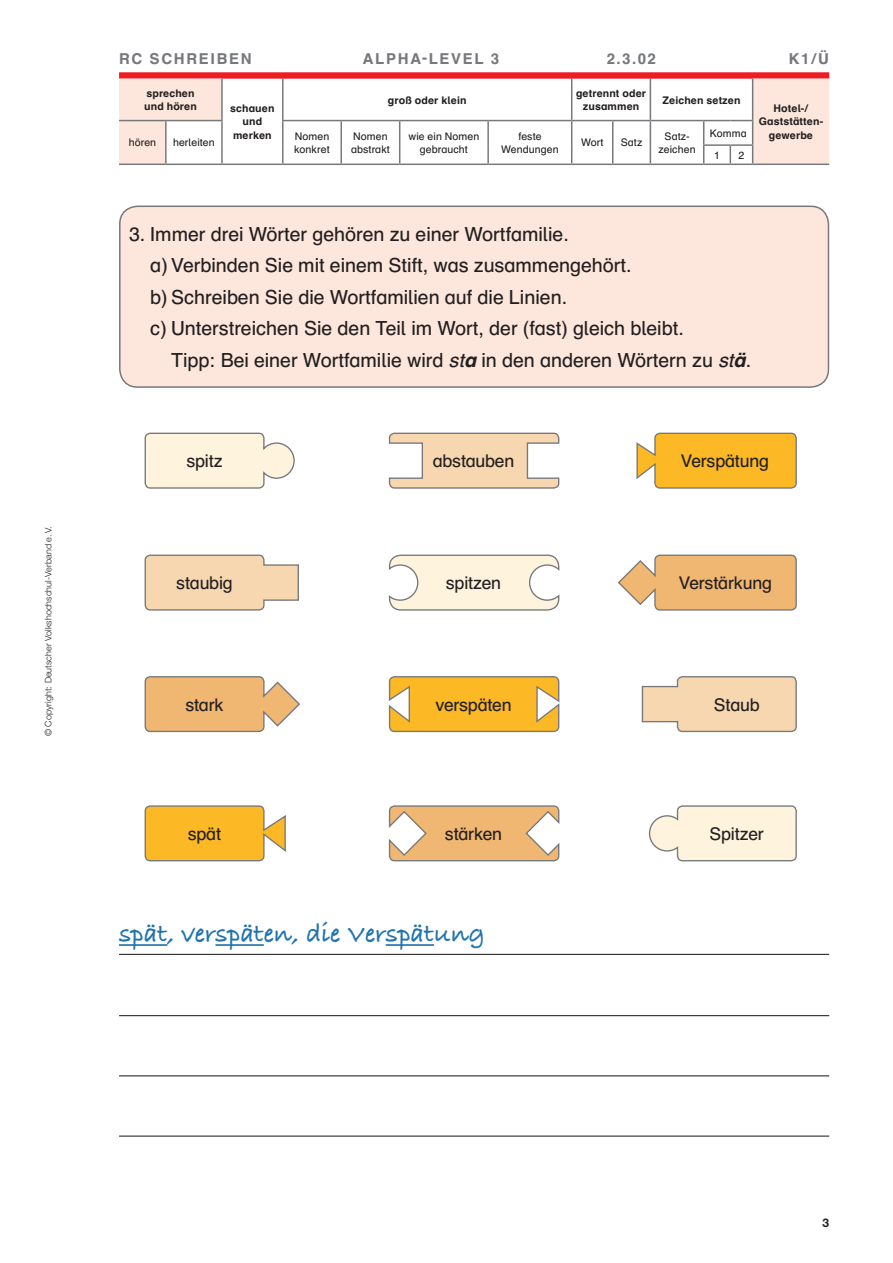
<style>
.page{position:relative;width:893px;height:1263px;background:#fff}
.page>*{position:absolute;margin:0;border:0;box-sizing:border-box;transform-origin:0 0}
.t1{font:27px "Bradley Hand ITCTT Bold";color:#2073ae}
.t2{font:19.5px "Schulbuch Nord Pro";color:#231f20}
.t3{font:17.55px "Schulbuch Nord Pro";letter-spacing:-.01em;color:#231f20}
.t4{font:700 15px "Schulbuch Nord Pro";letter-spacing:.11em;color:#76787b}
.t5{font:700 12px "Helvetica Neue LT Pro";color:#231f20}
.t6{font:700 10.5px/13.5px "Schulbuch Nord Pro";letter-spacing:.01em;color:#231f20;text-align:center}
.t7{font:10.5px/13.5px "Schulbuch Nord Pro";letter-spacing:.01em;color:#231f20}
.t8{font:300 9px "Helvetica Neue LT Pro";letter-spacing:.005em;color:#231f20}
.s1{font-style:italic}
.s2{font-weight:700;font-style:italic}
</style>
<div class="page">
<div style="left:120px;top:206px;width:708px;height:181px;background:#fde7dc;border-radius:18px"></div>
<div style="left:119px;top:206px;width:710px;height:182px;border:1px solid #76787b;border-radius:18px"></div>
<div style="left:119px;top:72px;width:710px;height:7px;background:#ee1d23"></div>
<svg style="left:119px;top:79px;width:710px;height:85px"></svg>
<hr style="left:572px;top:120px;width:41px;height:1px;background:#76787b">
<hr style="left:572px;top:164px;width:41px;height:1px;background:#76787b">
<hr style="left:119px;top:120px;width:47px;height:1px;background:#76787b">
<hr style="left:119px;top:164px;width:47px;height:1px;background:#76787b">
<svg style="left:571px;top:121px;width:1px;height:43px"></svg>
<hr style="left:488px;top:164px;width:84px;height:1px;background:#76787b">
<hr style="left:650px;top:79px;width:1px;height:41px;background:#76787b">
<hr style="left:650px;top:120px;width:54px;height:1px;background:#76787b">
<hr style="left:650px;top:164px;width:54px;height:1px;background:#76787b">
<hr style="left:752px;top:79px;width:1px;height:41px;background:#76787b">
<svg style="left:703px;top:120px;width:50px;height:45px"></svg>
<hr style="left:753px;top:164px;width:76px;height:1px;background:#76787b">
<hr style="left:571px;top:79px;width:1px;height:41px;background:#76787b">
<hr style="left:488px;top:120px;width:84px;height:1px;background:#76787b">
<hr style="left:166px;top:120px;width:57px;height:1px;background:#76787b">
<hr style="left:165px;top:121px;width:2px;height:24px;background:#76787b">
<svg style="left:165px;top:145px;width:2px;height:19px"></svg>
<hr style="left:166px;top:164px;width:56px;height:1px;background:#76787b">
<hr style="left:221px;top:79px;width:2px;height:41px;background:#76787b">
<hr style="left:282px;top:79px;width:2px;height:41px;background:#76787b">
<hr style="left:221px;top:121px;width:2px;height:24px;background:#76787b">
<svg style="left:221px;top:145px;width:2px;height:19px"></svg>
<hr style="left:222px;top:164px;width:61px;height:1px;background:#76787b">
<hr style="left:282px;top:120px;width:59px;height:1px;background:#76787b">
<hr style="left:282px;top:121px;width:2px;height:24px;background:#76787b">
<svg style="left:282px;top:145px;width:2px;height:19px"></svg>
<hr style="left:283px;top:164px;width:58px;height:1px;background:#76787b">
<hr style="left:400px;top:120px;width:88px;height:1px;background:#76787b">
<hr style="left:487px;top:121px;width:2px;height:24px;background:#76787b">
<svg style="left:487px;top:145px;width:2px;height:19px"></svg>
<hr style="left:400px;top:164px;width:88px;height:1px;background:#76787b">
<hr style="left:613px;top:120px;width:37px;height:1px;background:#76787b">
<svg style="left:612px;top:121px;width:1px;height:43px"></svg>
<svg style="left:650px;top:121px;width:1px;height:43px"></svg>
<hr style="left:613px;top:164px;width:37px;height:1px;background:#76787b">
<hr style="left:341px;top:120px;width:59px;height:1px;background:#76787b">
<hr style="left:340px;top:121px;width:2px;height:24px;background:#76787b">
<svg style="left:340px;top:145px;width:2px;height:19px"></svg>
<svg style="left:399px;top:121px;width:1px;height:43px"></svg>
<hr style="left:341px;top:164px;width:59px;height:1px;background:#76787b">
<svg style="left:636px;top:432px;width:161px;height:57px;background:#f3b93d"></svg>
<svg style="left:144px;top:554px;width:155px;height:57px;background:#eed5b4"></svg>
<svg style="left:144px;top:805px;width:142px;height:57px;background:#f3bc44"></svg>
<svg style="left:144px;top:676px;width:156px;height:57px;background:#e9bd85"></svg>
<svg style="left:641px;top:676px;width:156px;height:57px;background:#efd5b5"></svg>
<svg style="left:618px;top:554px;width:179px;height:57px;background:#e9bc83"></svg>
<svg style="left:388px;top:432px;width:172px;height:57px"></svg>
<svg style="left:388px;top:805px;width:172px;height:57px"></svg>
<svg style="left:388px;top:676px;width:172px;height:57px;background:#f1ba42"></svg>
<svg style="left:144px;top:432px;width:151px;height:57px;background:#f5ecd9"></svg>
<svg style="left:648px;top:805px;width:149px;height:57px;background:#f5ecd9"></svg>
<svg style="left:388px;top:554px;width:172px;height:57px"></svg>
<hr style="left:119px;top:944px;width:48px;height:2px;background:#2073ae">
<hr style="left:215px;top:944px;width:49px;height:2px;background:#2073ae">
<hr style="left:386px;top:944px;width:48px;height:2px;background:#2073ae">
<hr style="left:119px;top:954px;width:710px;height:1px;background:#231f20">
<hr style="left:119px;top:1015px;width:710px;height:1px;background:#231f20">
<hr style="left:119px;top:1075px;width:710px;height:1px;background:#231f20">
<hr style="left:119px;top:1135px;width:710px;height:1px;background:#231f20">
<p class="t8" style="left:43px;top:736px;width:211px;rotate:-90deg">© Copyright: Deutscher Volkshochschul-Verband e.V.</p>
<p class="t4" style="left:119px;top:48px;width:134px">RC SCHREIBEN</p>
<p class="t4" style="left:363px;top:48px;width:138px">ALPHA-LEVEL 3</p>
<p class="t4" style="left:607px;top:48px;width:51px">2.3.02</p>
<p class="t4" style="left:789px;top:48px;width:42px">K1/Ü</p>
<p class="t6" style="left:144px;top:86px;width:54px;text-align:left">sprechen und hören</p>
<p class="t6" style="left:388px;top:93px;width:80px">groß oder klein</p>
<p class="t6" style="left:576px;top:86px;width:72px">getrennt oder zusammen</p>
<p class="t6" style="left:662px;top:93px;width:80px">Zeichen setzen</p>
<p class="t6" style="left:759px;top:101px;width:66px">Hotel-/<br>Gaststätten&shy;gewerbe</p>
<p class="t6" style="left:230px;top:101px;width:46px">schauen und merken</p>
<p class="t7" style="left:129px;top:136px;width:29px">hören</p>
<p class="t7" style="left:173px;top:136px;width:43px">herleiten</p>
<p class="t7" style="left:294px;top:129px;width:37px">Nomen konkret</p>
<p class="t7" style="left:351px;top:129px;width:40px">Nomen abstrakt</p>
<p class="t7" style="left:408px;top:129px;width:72px;text-align:center">wie ein Nomen gebraucht</p>
<p class="t7" style="left:501px;top:129px;width:59px;text-align:center">feste<br>Wendungen</p>
<p class="t7" style="left:581px;top:136px;width:24px">Wort</p>
<p class="t7" style="left:621px;top:136px;width:23px">Satz</p>
<p class="t7" style="left:658px;top:129px;width:39px;text-align:center">Satz&shy;zeichen</p>
<p class="t7" style="left:714px;top:122px;width:34px;line-height:21.9px;text-indent:-4px">Komma<br>1</p>
<p class="t7" style="left:739px;top:148px;width:7px">2</p>
<p class="t2" style="left:129px;top:220px;width:441px">3. Immer drei Wörter gehören zu einer Wortfamilie.</p>
<p class="t2" style="left:150px;top:252px;width:483px">a) Verbinden Sie mit einem Stift, was zusammengehört.</p>
<p class="t2" style="left:150px;top:283px;width:418px">b) Schreiben Sie die Wortfamilien auf die Linien.</p>
<p class="t2" style="left:150px;top:315px;width:535px">c) Unterstreichen Sie den Teil im Wort, der (fast) gleich bleibt.</p>
<p class="t2" style="left:171px;top:346px;width:582px">Tipp: Bei einer Wortfamilie wird <span class="s1">st</span><span class="s2">a</span> in den anderen Wörtern zu <span class="s1">st</span><span class="s2">ä</span>.</p>
<p class="t3" style="left:186px;top:449px;width:38px">spitz</p>
<p class="t3" style="left:176px;top:571px;width:58px">staubig</p>
<p class="t3" style="left:433px;top:449px;width:83px">abstauben</p>
<p class="t3" style="left:446px;top:571px;width:57px">spitzen</p>
<p class="t3" style="left:681px;top:449px;width:90px">Verspätung</p>
<p class="t3" style="left:679px;top:571px;width:94px">Verstärkung</p>
<p class="t3" style="left:185px;top:692px;width:40px">stark</p>
<p class="t3" style="left:714px;top:692px;width:47px">Staub</p>
<p class="t3" style="left:435px;top:692px;width:78px">verspäten</p>
<p class="t3" style="left:188px;top:821px;width:35px">spät</p>
<p class="t3" style="left:445px;top:821px;width:59px">stärken</p>
<h1 class="t1" style="left:119px;top:912px;width:367px">spät, verspäten, die Verspätung</h1>
<p class="t3" style="left:710px;top:821px;width:56px">Spitzer</p>
<p class="t5" style="left:822px;top:1215px;width:8px">3</p>
</div>
